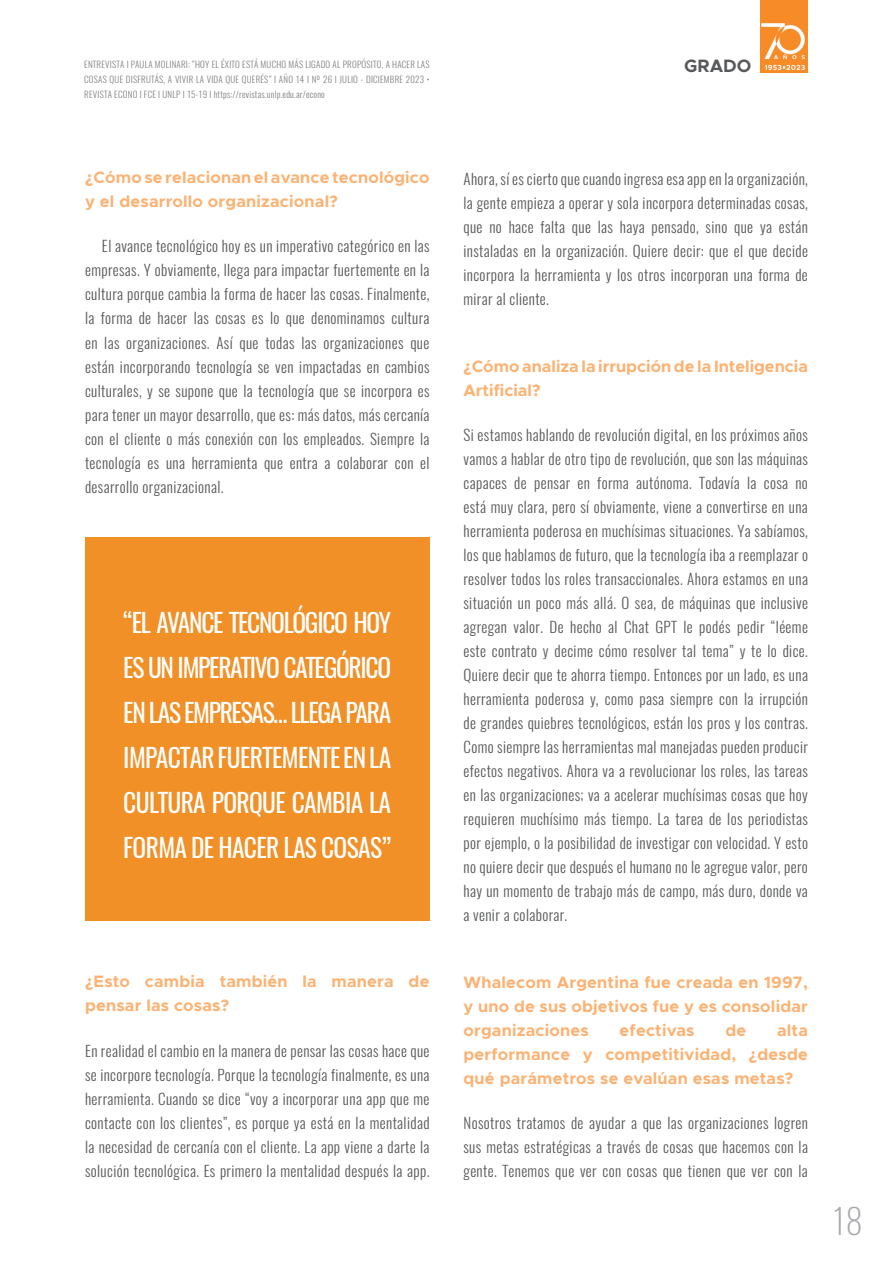
<style>
.page{position:relative;width:893px;height:1263px;background:#fff}
.page>*{position:absolute;margin:0;border:0;box-sizing:border-box;transform-origin:0 0}
.t1{font:200 34.5px "Oswald";color:#a7a9ac}
.t2{font:25.5px/45px "Oswald";letter-spacing:-.025em;color:#fff;text-align:justify}
.t3{font:700 18px "Metropolis";color:#58595b}
.t4{font:700 16.5px/24px "Metropolis";letter-spacing:.01em;color:#fbb273}
.t5{font:300 15px/24px "Oswald";letter-spacing:.025em;color:#58595b;text-align:justify}
.t6{font:300 9px/15px "Oswald";letter-spacing:.025em;color:#808285}
</style>
<div class="page">
<div style="left:760px;top:0;width:48px;height:72px;background:#f68b28"></div>
<img style="left:762px;top:24px;width:42px;height:46px">
<div style="left:85px;top:537px;width:344px;height:383px;background:#f19027"></div>
<p class="t6" style="left:84px;top:56px;width:347px">ENTREVISTA I PAULA MOLINARI: “HOY EL ÉXITO ESTÁ MUCHO MÁS LIGADO AL PROPÓSITO, A HACER LAS</p>
<p class="t3" style="left:684px;top:55px;width:69px">GRADO</p>
<p class="t6" style="left:84px;top:71px;width:347px">COSAS QUE DISFRUTÁS, A VIVIR LA VIDA QUE QUERÉS” I AÑO 14 I Nº 26 I JULIO - DICIEMBRE 2023 •<br>REVISTA ECONO I FCE I UNLP I 15-19 I https://revistas.unlp.edu.ar/econo</p>
<p class="t4" style="left:85px;top:166px;width:346px">¿Cómo se relacionan el avance tecnológico y el desarrollo organizacional?</p>
<p class="t5" style="left:85px;top:233px;width:346px;text-indent:17px">El avance tecnológico hoy es un imperativo categórico en las empresas. Y obviamente, llega para impactar fuertemente en la cultura porque cambia la forma de hacer las cosas. Finalmente, la forma de hacer las cosas es lo que denominamos cultura en las organizaciones. Así que todas las organizaciones que están incorporando tecnología se ven impactadas en cambios culturales, y se supone que la tecnología que se incorpora es para tener un mayor desarrollo, que es: más datos, más cercanía con el cliente o más conexión con los empleados. Siempre la tecnología es una herramienta que entra a colaborar con el desarrollo organizacional.</p>
<h2 class="t2" style="left:123px;top:598px;width:269px">“EL AVANCE TECNOLÓGICO HOY ES UN IMPERATIVO CATEGÓRICO EN LAS EMPRESAS… LLEGA PARA IMPACTAR FUERTEMENTE EN LA CULTURA PORQUE CAMBIA LA FORMA DE HACER LAS COSAS”</h2>
<p class="t4" style="left:85px;top:970px;width:346px">¿Esto cambia también la manera de pensar las cosas?</p>
<p class="t5" style="left:85px;top:1037px;width:346px">En realidad el cambio en la manera de pensar las cosas hace que se incorpore tecnología. Porque la tecnología finalmente, es una herramienta. Cuando se dice “voy a incorporar una app que me contacte con los clientes”, es porque ya está en la mentalidad la necesidad de cercanía con el cliente. La app viene a darte la solución tecnológica. Es primero la mentalidad después la app.</p>
<p class="t5" style="left:463px;top:166px;width:346px">Ahora, sí es cierto que cuando ingresa esa app en la organización, la gente empieza a operar y sola incorpora determinadas cosas, que no hace falta que las haya pensado, sino que ya están instaladas en la organización. Quiere decir: que el que decide incorpora la herramienta y los otros incorporan una forma de mirar al cliente.</p>
<p class="t4" style="left:463px;top:354px;width:346px">¿Cómo analiza la irrupción de la Inteligencia<br>Artificial?</p>
<p class="t5" style="left:463px;top:421px;width:346px">Si estamos hablando de revolución digital, en los próximos años vamos a hablar de otro tipo de revolución, que son las máquinas capaces de pensar en forma autónoma. Todavía la cosa no está muy clara, pero sí obviamente, viene a convertirse en una herramienta poderosa en muchísimas situaciones. Ya sabíamos, los que hablamos de futuro, que la tecnología iba a reemplazar o resolver todos los roles transaccionales. Ahora estamos en una situación un poco más allá. O sea, de máquinas que inclusive agregan valor. De hecho al Chat GPT le podés pedir “léeme este contrato y decime cómo resolver tal tema” y te lo dice.<br>Quiere decir que te ahorra tiempo. Entonces por un lado, es una herramienta poderosa y, como pasa siempre con la irrupción de grandes quiebres tecnológicos, están los pros y los contras.<br>Como siempre las herramientas mal manejadas pueden producir efectos negativos. Ahora va a revolucionar los roles, las tareas en las organizaciones; va a acelerar muchísimas cosas que hoy requieren muchísimo más tiempo. La tarea de los periodistas por ejemplo, o la posibilidad de investigar con velocidad. Y esto no quiere decir que después el humano no le agregue valor, pero hay un momento de trabajo más de campo, más duro, donde va a venir a colaborar.</p>
<p class="t4" style="left:463px;top:970px;width:346px;text-align:justify">Whalecom Argentina fue creada en 1997, y uno de sus objetivos fue y es consolidar organizaciones</p>
<p class="t4" style="left:620px;top:1018px;width:76px">efectivas</p>
<p class="t4" style="left:725px;top:1018px;width:22px">de</p>
<p class="t4" style="left:463px;top:1018px;width:346px;text-align:justify;text-indent:314px">alta performance y competitividad, ¿desde qué parámetros se evalúan esas metas?</p>
<p class="t5" style="left:463px;top:1109px;width:346px">Nosotros tratamos de ayudar a que las organizaciones logren sus metas estratégicas a través de cosas que hacemos con la gente. Tenemos que ver con cosas que tienen que ver con la</p>
<h1 class="t1" style="left:832px;top:1190px;width:32px">18</h1>
</div>
